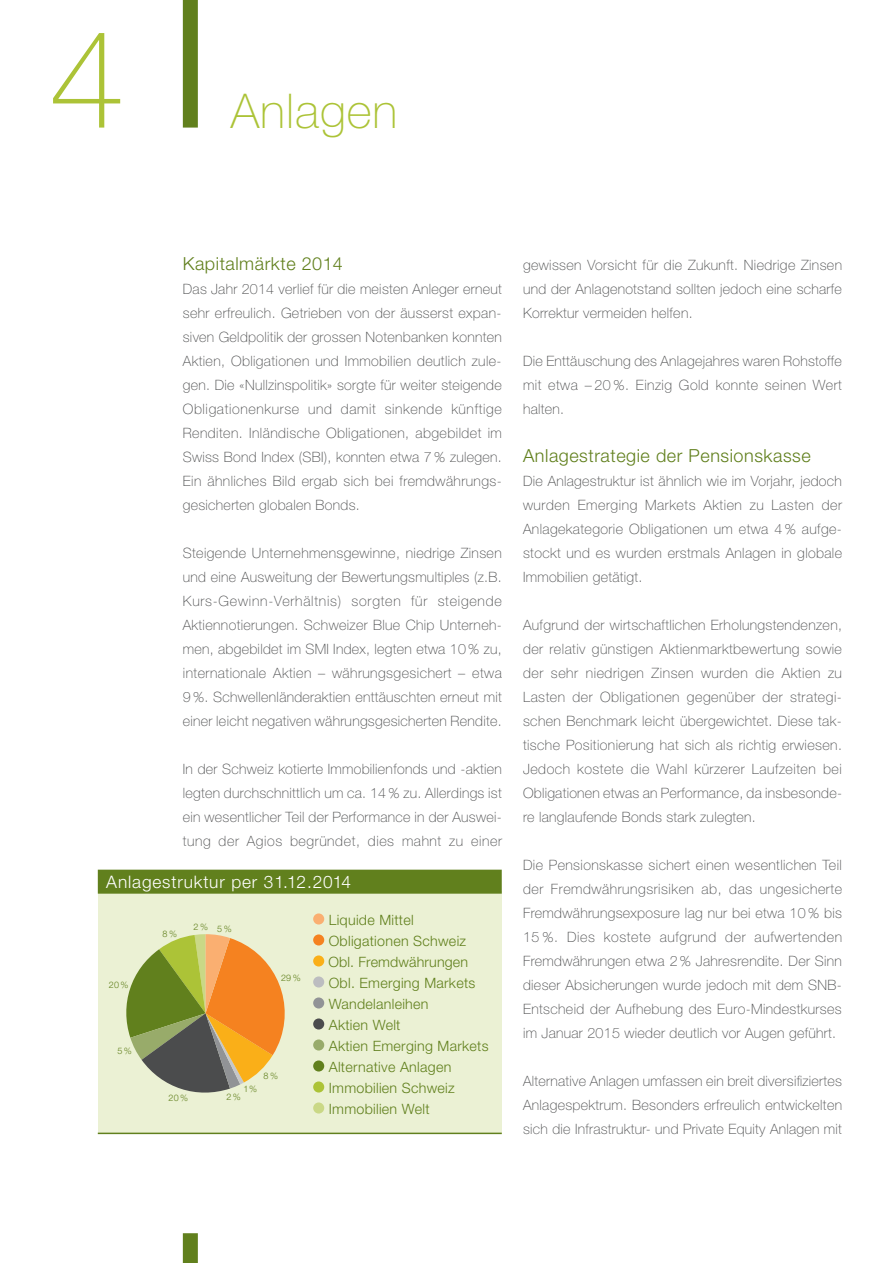
<style>
.page{position:relative;width:893px;height:1263px;background:#fff}
.page>*{position:absolute;margin:0;border:0;box-sizing:border-box;transform-origin:0 0}
.t1{font:100 136.95px "Helvetica Neue LT Std";color:#acc337}
.t2{font:100 48px "Helvetica Neue LT Std";letter-spacing:.02em;color:#acc337}
.t3{font:300 18px "Helvetica Neue LT Std";letter-spacing:.03em;color:#61801d}
.t4{font:300 17.25px "Helvetica Neue LT Std";letter-spacing:.05em;color:#fff}
.t5{font:100 14.25px/24px "Helvetica Neue LT Std";letter-spacing:.025em;color:#4b4c4d;text-align:justify}
.t6{font:300 14.25px/21px "Helvetica Neue LT Std";letter-spacing:.02em;color:#61801d}
.t7{font:300 9px "Helvetica Neue LT Std";color:#61801d}
</style>
<div class="page">
<div style="left:183px;top:0;width:15px;height:128px;background:#61801d"></div>
<div style="left:183px;top:1233px;width:15px;height:30px;background:#61801d"></div>
<div style="left:98px;top:892px;width:404px;height:242px;background:#ebf1d4"></div>
<div style="left:98px;top:870px;width:404px;height:24px;background:#61801d"></div>
<div style="left:313px;top:913px;width:11px;height:11px;background:#faaf71;border-radius:50%"></div>
<div style="left:313px;top:934px;width:11px;height:11px;background:#f58220;border-radius:50%"></div>
<div style="left:313px;top:955px;width:11px;height:11px;background:#faaf18;border-radius:50%"></div>
<div style="left:313px;top:976px;width:11px;height:11px;background:#bcbdc0;border-radius:50%"></div>
<div style="left:313px;top:997px;width:11px;height:11px;background:#919396;border-radius:50%"></div>
<div style="left:313px;top:1018px;width:11px;height:11px;background:#4b4c4d;border-radius:50%"></div>
<div style="left:313px;top:1039px;width:11px;height:11px;background:#98ab6a;border-radius:50%"></div>
<div style="left:313px;top:1060px;width:11px;height:11px;background:#61801d;border-radius:50%"></div>
<div style="left:313px;top:1081px;width:11px;height:11px;background:#acc337;border-radius:50%"></div>
<div style="left:313px;top:1102px;width:11px;height:11px;background:#cad886;border-radius:50%"></div>
<hr style="left:98px;top:1132px;width:404px;height:2px;background:#61801d">
<svg style="left:126px;top:934px;width:159px;height:159px"></svg>
<h1 class="t1" style="left:49px;top:1px;width:78px">4</h1>
<h2 class="t2" style="left:231px;top:83px;width:168px">Anlagen</h2>
<p class="t3" style="left:183px;top:253px;width:161px">Kapitalmärkte 2014</p>
<p class="t5" style="left:183px;top:277px;width:321px;text-align:left">Das Jahr 2014 verlief für die meisten Anleger erneut sehr erfreulich. Getrieben von der äusserst expan&shy;siven Geldpolitik der grossen Notenbanken konnten Aktien, Obligationen und Immobilien deutlich zule&shy;gen. Die «Nullzinspolitik» sorgte für weiter steigende Obligationenkurse und damit sinkende künftige Renditen. Inländische Obligationen, abgebildet im Swiss Bond Index (SBI), konnten etwa 7 % zulegen.<br>Ein ähnliches Bild ergab sich bei fremdwährungs&shy;gesicherten globalen Bonds.</p>
<p class="t5" style="left:183px;top:541px;width:321px">Steigende Unternehmensgewinne, niedrige Zinsen und eine Ausweitung der Bewertungsmultiples (z.B.<br>Kurs-Gewinn-Verhältnis) sorgten für steigende Aktiennotierungen. Schweizer Blue Chip Unterneh&shy;men, abgebildet im SMI Index, legten etwa 10 % zu, internationale Aktien – währungsgesichert – etwa 9 %. Schwellenländeraktien enttäuschten erneut mit einer leicht negativen währungsgesicherten Rendite.</p>
<p class="t5" style="left:183px;top:757px;width:321px">In der Schweiz kotierte Immobilienfonds und -aktien legten durchschnittlich um ca. 14 % zu. Allerdings ist ein wesentlicher Teil der Performance in der Auswei&shy;tung der Agios begründet, dies mahnt zu einer</p>
<p class="t4" style="left:106px;top:871px;width:246px">Anlagestruktur per 31.12.2014</p>
<p class="t6" style="left:328px;top:909px;width:162px">Liquide Mittel<br>Obligationen Schweiz<br>Obl. Fremdwährungen<br>Obl. Emerging Markets<br>Wandelanleihen<br>Aktien Welt<br>Aktien Emerging Markets<br>Alternative Anlagen<br>Immobilien Schweiz<br>Immobilien Welt</p>
<p class="t7" style="left:194px;top:922px;width:40px">2% 5%</p>
<p class="t7" style="left:163px;top:929px;width:16px">8%</p>
<p class="t7" style="left:281px;top:972px;width:21px">29%</p>
<p class="t7" style="left:109px;top:979px;width:21px">20%</p>
<p class="t7" style="left:117px;top:1045px;width:16px">5%</p>
<p class="t7" style="left:264px;top:1070px;width:16px">8%</p>
<p class="t7" style="left:244px;top:1083px;width:15px">1%</p>
<p class="t7" style="left:226px;top:1091px;width:16px">2%</p>
<p class="t7" style="left:169px;top:1092px;width:21px">20%</p>
<p class="t5" style="left:523px;top:253px;width:321px">gewissen Vorsicht für die Zukunft. Niedrige Zinsen und der Anlagenotstand sollten jedoch eine scharfe Korrektur vermeiden helfen.</p>
<p class="t5" style="left:523px;top:349px;width:320px">Die Enttäuschung des Anlagejahres waren Rohstoffe mit etwa – 20 %. Einzig Gold konnte seinen Wert halten.</p>
<p class="t3" style="left:523px;top:445px;width:289px">Anlagestrategie der Pensionskasse</p>
<p class="t5" style="left:523px;top:469px;width:321px">Die Anlagestruktur ist ähnlich wie im Vorjahr, jedoch wurden Emerging Markets Aktien zu Lasten der Anlagekategorie Obligationen um etwa 4 % aufge&shy;stockt und es wurden erstmals Anlagen in globale Immobilien getätigt.</p>
<p class="t5" style="left:523px;top:613px;width:321px;text-align:left">Aufgrund der wirtschaftlichen Erholungstendenzen, der relativ günstigen Aktienmarktbewertung sowie der sehr niedrigen Zinsen wurden die Aktien zu Lasten der Obligationen gegenüber der strategi&shy;schen Benchmark leicht übergewichtet. Diese tak&shy;tische Positionierung hat sich als richtig erwiesen.<br>Jedoch kostete die Wahl kürzerer Laufzeiten bei Obligationen etwas an Performance, da insbesonde&shy;re langlaufende Bonds stark zulegten.</p>
<p class="t5" style="left:523px;top:853px;width:321px">Die Pensionskasse sichert einen wesentlichen Teil der Fremdwährungsrisiken ab, das ungesicherte Fremdwährungsexposure lag nur bei etwa 10 % bis 15 %. Dies kostete aufgrund der aufwertenden Fremdwährungen etwa 2 % Jahresrendite. Der Sinn dieser Absicherungen wurde jedoch mit dem SNB-Entscheid der Aufhebung des Euro-Mindestkurses im Januar 2015 wieder deutlich vor Augen geführt.</p>
<p class="t5" style="left:523px;top:1069px;width:321px">Alternative Anlagen umfassen ein breit diversifiziertes Anlagespektrum. Besonders erfreulich entwickelten sich die Infrastruktur- und Private Equity Anlagen mit</p>
</div>
